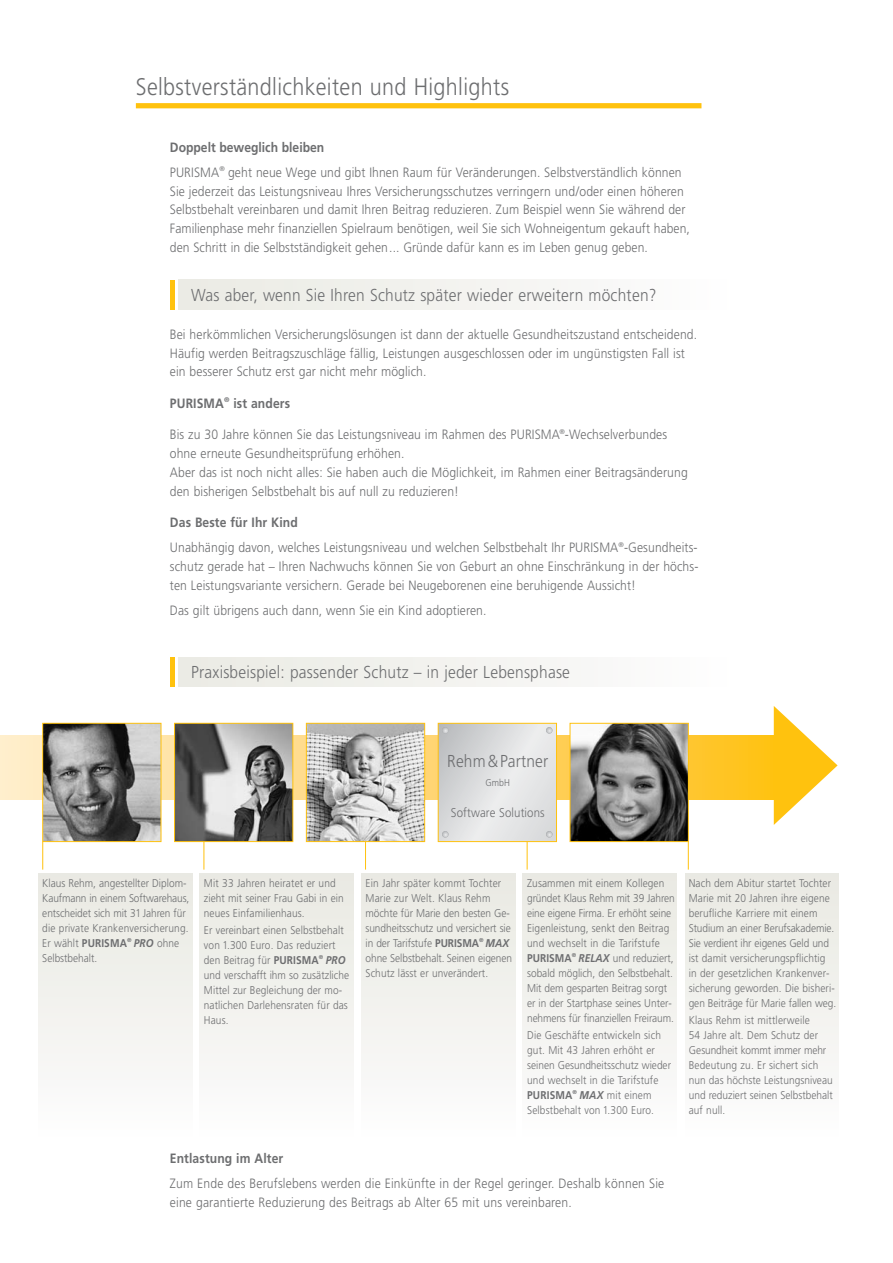
<style>
.page{position:relative;width:893px;height:1263px;background:#fff}
.page>*{position:absolute;margin:0;border:0;box-sizing:border-box;transform-origin:0 0}
.t1{font:300 24px "Frutiger";letter-spacing:.015em;color:#6d6e70;scale:.9 1}
.t2{font:300 17.25px "Frutiger";letter-spacing:.015em;color:#6d6e70;scale:.9 1}
.t3{font:300 13.5px/18.8px "Frutiger";letter-spacing:.01em;color:#6d6e70;scale:.9 1}
.t4{font:700 13.5px "Frutiger";letter-spacing:.01em;color:#6d6e70;scale:.9 1}
.t5{font:300 12.75px "Frutiger";letter-spacing:.01em;color:#6d6e70;scale:.9 1}
.t6{font:300 11.25px/15px "Frutiger";letter-spacing:.01em;color:#6d6e70;scale:.9 1}
.t7{font:300 9.75px "Frutiger";color:#6d6e70;scale:.9 1}
.s1{font-weight:700}
.s2{font-weight:700;font-style:italic}
</style>
<div class="page">
<div style="left:178px;top:657px;width:553px;height:30px;background:linear-gradient(to right,#eaeae3,#fdfdfd)"></div>
<hr style="left:170px;top:657px;width:4px;height:30px;background:#ffc20e">
<div style="left:38px;top:874px;width:154px;height:263px;background:linear-gradient(to right,#f3f3ef,#f3f3ef)"></div>
<div style="left:200px;top:874px;width:153px;height:263px;background:linear-gradient(to right,#f3f3ef,#f3f3ef)"></div>
<div style="left:361px;top:874px;width:154px;height:263px;background:linear-gradient(to right,#f3f3ef,#f3f3ef)"></div>
<div style="left:523px;top:874px;width:154px;height:263px;background:linear-gradient(to right,#f3f3ef,#f3f3ef)"></div>
<div style="left:685px;top:874px;width:153px;height:263px;background:linear-gradient(to right,#f3f3ef,#f3f3ef)"></div>
<svg style="left:0;top:736px;width:774px;height:63px;background:#ffd362"></svg>
<svg style="left:440px;top:725px;width:115px;height:115px;background:#dddee0"></svg>
<div style="left:438px;top:723px;width:119px;height:119px;border:1px solid #ffc20e"></div>
<img style="left:572px;top:725px;width:115px;height:115px">
<div style="left:570px;top:723px;width:119px;height:119px;border:1px solid #ffc20e"></div>
<img style="left:176px;top:725px;width:115px;height:115px">
<div style="left:174px;top:723px;width:119px;height:119px;border:1px solid #ffc20e"></div>
<img style="left:308px;top:725px;width:115px;height:115px">
<div style="left:306px;top:723px;width:119px;height:119px;border:1px solid #ffc20e"></div>
<img style="left:44px;top:725px;width:115px;height:115px">
<div style="left:42px;top:723px;width:119px;height:119px;border:1px solid #ffc20e"></div>
<div style="left:178px;top:280px;width:553px;height:29px;background:linear-gradient(to right,#eaeae3,#fdfdfd)"></div>
<div style="left:136px;top:103px;width:565px;height:5px;background:#ffc20e"></div>
<hr style="left:170px;top:280px;width:4px;height:29px;background:#ffc20e">
<svg style="left:774px;top:706px;width:63px;height:119px"></svg>
<svg style="left:42px;top:842px;width:1px;height:28px"></svg>
<svg style="left:204px;top:842px;width:1px;height:28px"></svg>
<svg style="left:365px;top:842px;width:1px;height:28px"></svg>
<svg style="left:527px;top:842px;width:1px;height:28px"></svg>
<svg style="left:688px;top:842px;width:1px;height:28px"></svg>
<svg style="left:442px;top:727px;width:6px;height:7px"></svg>
<svg style="left:546px;top:727px;width:6px;height:7px"></svg>
<svg style="left:442px;top:831px;width:6px;height:7px"></svg>
<svg style="left:546px;top:831px;width:6px;height:7px"></svg>
<h1 class="t1" style="left:136px;top:77px;width:416px">Selbstverständlichkeiten und Highlights</h1>
<p class="t3" style="left:170px;top:135px;width:570px;line-height:25.2px"><span class="s1">Doppelt beweglich bleiben<br></span>PURISMA<sup>®</sup> geht neue Wege und gibt Ihnen Raum für Veränderungen. Selbstverständlich können</p>
<p class="t3" style="left:170px;top:182px;width:579px">Sie jederzeit das Leistungsniveau Ihres Versicherungsschutzes verringern und/oder einen höheren Selbstbehalt vereinbaren und damit Ihren Beitrag reduzieren. Zum Beispiel wenn Sie während der Familienphase mehr finanziellen Spielraum benötigen, weil Sie sich Wohneigentum gekauft haben, den Schritt in die Selbstständigkeit gehen... Gründe dafür kann es im Leben genug geben.</p>
<h2 class="t2" style="left:191px;top:288px;width:519px">Was aber, wenn Sie Ihren Schutz später wieder erweitern möchten?</h2>
<p class="t3" style="left:170px;top:326px;width:587px">Bei herkömmlichen Versicherungslösungen ist dann der aktuelle Gesundheitszustand entscheidend.<br>Häufig werden Beitragszuschläge fällig, Leistungen ausgeschlossen oder im ungünstigsten Fall ist ein besserer Schutz erst gar nicht mehr möglich.</p>
<p class="t4" style="left:170px;top:398px;width:135px">PURISMA<sup>®</sup> ist anders</p>
<p class="t3" style="left:170px;top:426px;width:577px">Bis zu 30 Jahre können Sie das Leistungsniveau im Rahmen des PURISMA<sup>®</sup>-Wechselverbundes ohne erneute Gesundheitsprüfung erhöhen.<br>Aber das ist noch nicht alles: Sie haben auch die Möglichkeit, im Rahmen einer Beitragsänderung den bisherigen Selbstbehalt bis auf null zu reduzieren!</p>
<p class="t3" style="left:170px;top:511px;width:588px;line-height:25.2px"><span class="s1">Das Beste für Ihr Kind<br></span>Unabhängig davon, welches Leistungsniveau und welchen Selbstbehalt Ihr PURISMA<sup>®</sup>-Gesundheits -</p>
<p class="t3" style="left:170px;top:558px;width:589px">schutz gerade hat – Ihren Nachwuchs können Sie von Geburt an ohne Einschränkung in der höchs - ten Leistungsvariante versichern. Gerade bei Neugeborenen eine beruhigende Aussicht!</p>
<p class="t3" style="left:170px;top:602px;width:353px">Das gilt übrigens auch dann, wenn Sie ein Kind adoptieren.</p>
<h2 class="t2" style="left:191px;top:665px;width:422px">Praxisbeispiel: passender Schutz – in jeder Lebensphase</h2>
<h2 class="t2" style="left:447px;top:754px;width:114px">Rehm&amp;Partner</h2>
<p class="t7" style="left:485px;top:778px;width:29px">GmbH</p>
<p class="t5" style="left:451px;top:808px;width:106px">Software Solutions</p>
<p class="t6" style="left:42px;top:876px;width:165px">Klaus Rehm, angestellter Diplom-<br>Kaufmann in einem Softwarehaus, entscheidet sich mit 31 Jahren für die private Krankenversicherung.<br>Er wählt <span class="s1">PURISMA</span><sup>®</sup> <span class="s2">PRO</span> ohne<br>Selbstbehalt.</p>
<p class="t6" style="left:204px;top:876px;width:157px">Mit 33 Jahren heiratet er und zieht mit seiner Frau Gabi in ein neues Einfamilienhaus.</p>
<p class="t6" style="left:204px;top:923px;width:163px">Er vereinbart einen Selbstbehalt von 1.300 Euro. Das reduziert den Beitrag für <span class="s1">PURISMA</span><sup>®</sup> <span class="s2">PRO </span>und verschafft ihm so zusätz li che<br>Mittel zur Begleichung der mo - nat lichen Darlehensraten für das<br>Haus.</p>
<p class="t6" style="left:365px;top:876px;width:164px">Ein Jahr später kommt Tochter<br>Marie zur Welt. Klaus Rehm möchte für Marie den besten Ge - sund heitsschutz und versichert sie in der Tarifstufe <span class="s1">PURISMA</span><sup>®</sup> <span class="s2">MAX </span>ohne Selbstbehalt. Seinen eigenen<br>Schutz lässt er unverändert.</p>
<p class="t6" style="left:527px;top:876px;width:165px">Zusammen mit einem Kollegen gründet Klaus Rehm mit 39 Jahren eine eigene Firma. Er erhöht seine<br>Eigenleistung, senkt den Beitrag und wechselt in die Tarifstufe<br><span class="s1">PURISMA</span><sup>®</sup> <span class="s2">RELAX</span> und reduziert, sobald möglich, den Selbst behalt.<br>Mit dem gesparten Beitrag sorgt er in der Startphase seines Unter - nehmens für finan ziellen Freiraum.</p>
<p class="t6" style="left:527px;top:1028px;width:161px">Die Geschäfte entwickeln sich gut. Mit 43 Jahren erhöht er seinen Gesundheitsschutz wieder und wechselt in die Tarifstufe<br><span class="s1">PURISMA</span><sup>®</sup> <span class="s2">MAX</span> mit einem<br>Selbst behalt von 1.300 Euro.</p>
<p class="t6" style="left:689px;top:876px;width:165px">Nach dem Abitur startet Tochter Marie mit 20 Jahren ihre eigene berufliche Karriere mit einem Studium an einer Berufsakademie.<br>Sie verdient ihr eigenes Geld und ist damit versicherungspflichtig in der gesetzlichen Krankenver - sicherung geworden. Die bisheri&shy;gen Beiträge für Marie fallen weg.</p>
<p class="t6" style="left:689px;top:1013px;width:161px">Klaus Rehm ist mittlerweile<br>54 Jahre alt. Dem Schutz der<br>Gesundheit kommt immer mehr<br>Bedeutung zu. Er sichert sich nun das höchste Leistungsniveau und reduziert seinen Selbstbehalt auf null.</p>
<p class="t4" style="left:170px;top:1153px;width:128px">Entlastung im Alter</p>
<p class="t3" style="left:170px;top:1175px;width:551px">Zum Ende des Berufslebens werden die Einkünfte in der Regel geringer. Deshalb können Sie eine garantierte Reduzierung des Beitrags ab Alter 65 mit uns vereinbaren.</p>
</div>
